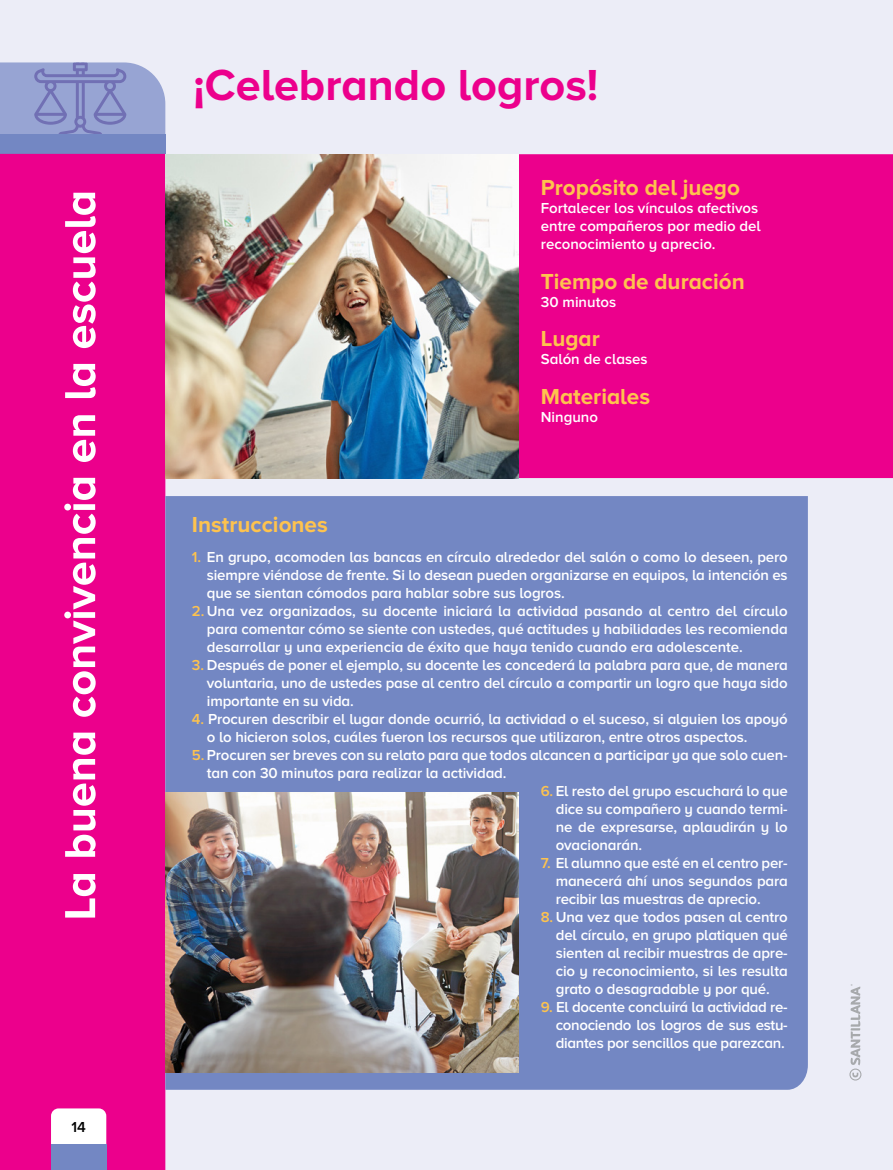
<style>
.page{position:relative;width:893px;height:1170px;background:#fff}
.page>*{position:absolute;margin:0;border:0;box-sizing:border-box;transform-origin:0 0}
.t1{font:700 45px "Proxima Nova A";color:#ec008c}
.t2{font:700 22.5px "Proxima Nova A";color:#fec34e}
.t3{font:600 15px/18px "Proxima Nova A";letter-spacing:-.01em;color:#fff;text-align:justify}
.t4{font:600 15px "Proxima Nova A";color:#000}
.s1{color:#fec34e}
</style>
<div class="page">
<div style="left:0;top:0;width:893px;height:1169px;background:#ecedf7"></div>
<div style="left:0;top:917px;width:165px;height:252px;background:#ec008c"></div>
<svg style="left:0;top:62px;width:165px;height:855px;background:#e21e99"></svg>
<div style="left:51px;top:1108px;width:55px;height:36px;background:#fff"></div>
<div style="left:51px;top:1144px;width:55px;height:25px;background:#7387c3"></div>
<div style="left:165px;top:496px;width:643px;height:593px;background:#7387c3"></div>
<div style="left:518px;top:154px;width:375px;height:324px;background:#ec008c"></div>
<img style="left:165px;top:154px;width:353px;height:324px">
<img style="left:165px;top:792px;width:353px;height:280px">
<svg style="left:849px;top:984px;width:12px;height:96px"></svg>
<p class="t4" style="left:71px;top:1118px;width:16px">14</p>
<h1 class="t1" style="left:193px;top:59px;width:406px">¡Celebrando logros!</h1>
<h2 class="t2" style="left:192px;top:511px;width:137px">Instrucciones</h2>
<h2 class="t2" style="left:541px;top:175px;width:201px">Propósito del juego</h2>
<p class="t3" style="left:541px;top:199px;width:222px;text-align:left">Fortalecer los vínculos afectivos entre compañeros por medio del reconocimiento y aprecio.</p>
<h2 class="t2" style="left:541px;top:268px;width:206px">Tiempo de duración</h2>
<p class="t3" style="left:541px;top:292px;width:77px">30 minutos</p>
<h2 class="t2" style="left:541px;top:326px;width:61px">Lugar</h2>
<p class="t3" style="left:541px;top:350px;width:108px">Salón de clases</p>
<h2 class="t2" style="left:541px;top:383px;width:111px">Materiales</h2>
<p class="t3" style="left:541px;top:407px;width:59px">Ninguno</p>
<p class="t3" style="left:207px;top:547px;width:582px;text-indent:-15px"><span class="s1">1.</span> En grupo, acomoden las bancas en círculo alrededor del salón o como lo deseen, pero siempre viéndose de frente. Si lo desean pueden organizarse en equipos, la intención es que se sientan cómodos para hablar sobre sus logros.</p>
<p class="t3" style="left:207px;top:601px;width:582px;text-indent:-15px"><span class="s1">2.</span> Una vez organizados, su docente iniciará la actividad pasando al centro del círculo para comentar cómo se siente con ustedes, qué actitudes y habilidades les recomienda desarrollar y una experiencia de éxito que haya tenido cuando era adolescente.</p>
<p class="t3" style="left:207px;top:655px;width:582px;text-indent:-15px"><span class="s1">3.</span> Después de poner el ejemplo, su docente les concederá la palabra para que, de manera voluntaria, uno de ustedes pase al centro del círculo a compartir un logro que haya sido importante en su vida.</p>
<p class="t3" style="left:207px;top:709px;width:582px;text-indent:-15px"><span class="s1">4.</span> Procuren describir el lugar donde ocurrió, la actividad o el suceso, si alguien los apoyó o lo hicieron solos, cuáles fueron los recursos que utilizaron, entre otros aspectos.</p>
<p class="t3" style="left:207px;top:745px;width:582px;text-indent:-15px"><span class="s1">5.</span> Procuren ser breves con su relato para que todos alcancen a participar ya que solo cuen&shy;tan con 30 minutos para realizar la actividad.</p>
<p class="t3" style="left:556px;top:781px;width:233px;text-indent:-15px"><span class="s1">6.</span> El resto del grupo escuchará lo que dice su compañero y cuando termi&shy;ne de expresarse, aplaudirán y lo ovacionarán.</p>
<p class="t3" style="left:556px;top:853px;width:233px;text-indent:-15px"><span class="s1">7.</span> El alumno que esté en el centro per&shy;manecerá ahí unos segundos para recibir las muestras de aprecio.</p>
<p class="t3" style="left:556px;top:907px;width:233px;text-indent:-15px"><span class="s1">8.</span> Una vez que todos pasen al centro del círculo, en grupo platiquen qué sienten al recibir muestras de apre&shy;cio y reconocimiento, si les resulta grato o desagradable y por qué.</p>
<p class="t3" style="left:556px;top:997px;width:233px;text-indent:-15px"><span class="s1">9.</span> El docente concluirá la actividad re&shy;conociendo los logros de sus estu&shy;diantes por sencillos que parezcan.</p>
</div>
